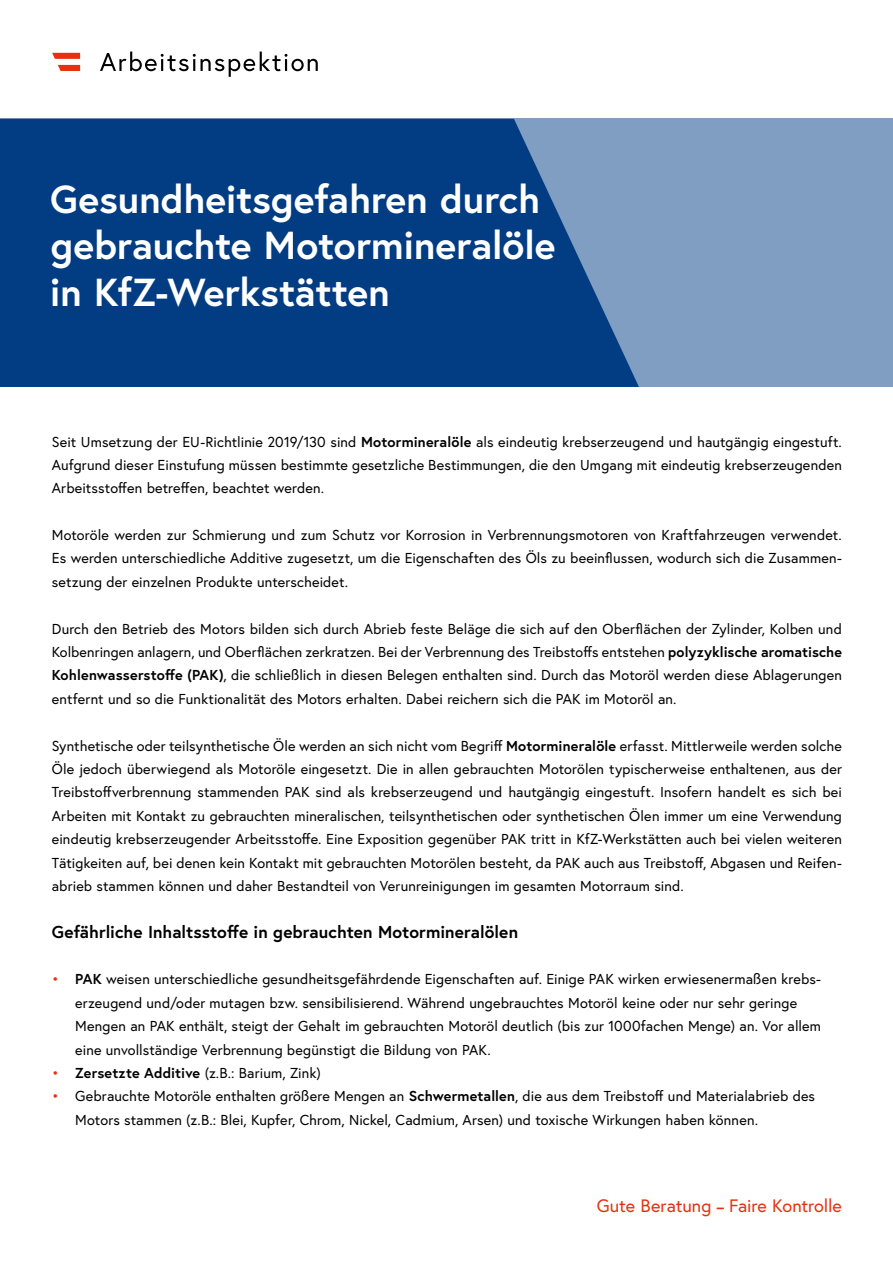
<style>
.page{position:relative;width:893px;height:1263px;background:#fff}
.page>*{position:absolute;margin:0;border:0;box-sizing:border-box;transform-origin:0 0}
.t1{font:700 39px/46.8px "Europa Austria";letter-spacing:-.005em;color:#fff}
.t2{font:18px "Europa Austria";letter-spacing:-.005em;color:#e5310e}
.Merkblatt_h1{font:700 17.25px "Europa Austria";letter-spacing:.005em;color:#000}
.Merkblatt_p_Abstand_danach{font:14.4px/23.4px "Europa Austria";letter-spacing:.01em;color:#000;text-align:justify}
.s1{font-weight:700}
.s2{color:#e5310e}
.s3{font-weight:700;font-size:14.4px}
</style>
<div class="page">
<svg style="left:100px;top:52px;width:218px;height:25px"></svg>
<svg style="left:52px;top:53px;width:28px;height:6px"></svg>
<svg style="left:58px;top:65px;width:22px;height:6px"></svg>
<div style="left:0;top:119px;width:893px;height:268px;background:#809ec1"></div>
<svg style="left:0;top:119px;width:639px;height:268px;background:#0e4688"></svg>
<h1 class="t1" style="left:50px;top:174px;width:507px">Gesundheitsgefahren durch gebrauchte Motormineralöle in KfZ-Werkstätten</h1>
<p class="Merkblatt_p_Abstand_danach" style="left:52px;top:429px;width:792px">Seit Umsetzung der EU-Richtlinie 2019/130 sind <span class="s1">Motormineralöle</span> als eindeutig krebserzeugend und hautgängig eingestuft.<br>Aufgrund dieser Einstufung müssen bestimmte gesetzliche Bestimmungen, die den Umgang mit eindeutig krebserzeugenden Arbeitsstoffen betreffen, beachtet werden.</p>
<p class="Merkblatt_p_Abstand_danach" style="left:52px;top:523px;width:792px">Motoröle werden zur Schmierung und zum Schutz vor Korrosion in Verbrennungsmotoren von Kraftfahrzeugen verwendet.<br>Es werden unterschiedliche Additive zugesetzt, um die Eigenschaften des Öls zu beeinflussen, wodurch sich die Zusammen&shy;setzung der einzelnen Produkte unterscheidet.</p>
<p class="Merkblatt_p_Abstand_danach" style="left:52px;top:617px;width:792px">Durch den Betrieb des Motors bilden sich durch Abrieb feste Beläge die sich auf den Oberflächen der Zylinder, Kolben und Kolbenringen anlagern, und Oberflächen zerkratzen. Bei der Verbrennung des Treibstoffs entstehen <span class="s1">polyzyklische aromatische Kohlenwasserstoffe (PAK)</span>, die schließlich in diesen Belegen enthalten sind. Durch das Motoröl werden diese Ablagerungen entfernt und so die Funktionalität des Motors erhalten. Dabei reichern sich die PAK im Motoröl an.</p>
<p class="Merkblatt_p_Abstand_danach" style="left:52px;top:733px;width:792px">Synthetische oder teilsynthetische Öle werden an sich nicht vom Begriff <span class="s1">Motormineralöle</span> erfasst. Mittlerweile werden solche Öle jedoch überwiegend als Motoröle eingesetzt. Die in allen gebrauchten Motorölen typischerweise enthaltenen, aus der Treibstoffverbrennung stammenden PAK sind als krebserzeugend und hautgängig eingestuft. Insofern handelt es sich bei Arbeiten mit Kontakt zu gebrauchten mineralischen, teilsynthetischen oder synthetischen Ölen immer um eine Verwendung eindeutig krebserzeugender Arbeitsstoffe. Eine Exposition gegenüber PAK tritt in KfZ-Werkstätten auch bei vielen weiteren Tätigkeiten auf, bei denen kein Kontakt mit gebrauchten Motorölen besteht, da PAK auch aus Treibstoff, Abgasen und Reifen&shy;abrieb stammen können und daher Bestandteil von Verunreinigungen im gesamten Motorraum sind.</p>
<h1 class="Merkblatt_h1" style="left:52px;top:920px;width:468px">Gefährliche Inhaltsstoffe in gebrauchten Motormineralölen</h1>
<p class="Merkblatt_p_Abstand_danach" style="left:75px;top:967px;width:747px;text-align:left;text-indent:-23px"><span class="s2">•</span> <span class="s1">PAK</span> weisen unterschiedliche gesundheitsgefährdende Eigenschaften auf. Einige PAK wirken erwiesenermaßen krebs&shy;erzeugend und/oder mutagen bzw. sensibilisierend. Während ungebrauchtes Motoröl keine oder nur sehr geringe Mengen an PAK enthält, steigt der Gehalt im gebrauchten Motoröl deutlich (bis zur 1000fachen Menge) an. Vor allem eine unvollständige Verbrennung begünstigt die Bildung von PAK.</p>
<p class="Merkblatt_p_Abstand_danach" style="left:52px;top:1061px;width:271px"><span class="s2">•</span> <span class="s1">Zersetzte Additive</span> (z.B.: Barium, Zink)</p>
<p class="Merkblatt_p_Abstand_danach" style="left:75px;top:1084px;width:741px;text-indent:-23px"><span class="s2">•</span> Gebrauchte Motoröle enthalten größere Mengen an <span class="s1">Schwermetallen</span>, die aus dem Treibstoff und Materialabrieb des<br>Motors stammen (z.B.: Blei, Kupfer, Chrom, Nickel, Cadmium, Arsen) und toxische Wirkungen haben können.</p>
<p class="t2" style="left:597px;top:1194px;width:247px">Gute Beratung <span class="s3">–</span> Faire Kontrolle</p>
</div>
